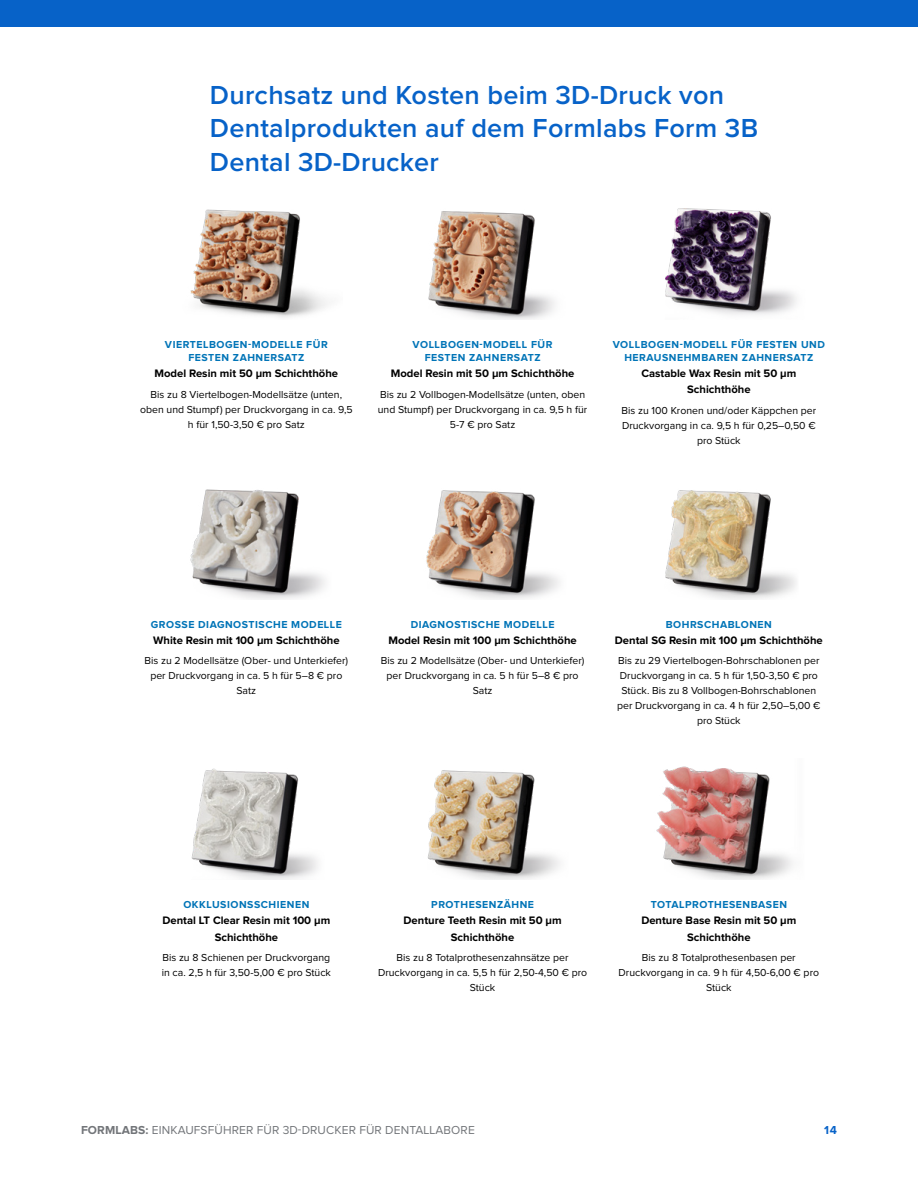
<style>
.page{position:relative;width:918px;height:1188px;background:#fff}
.page>*{position:absolute;margin:0;border:0;box-sizing:border-box;transform-origin:0 0}
.t1{font:600 27px/33.8px "Proxima Nova";letter-spacing:.01em;color:#0762c8}
.t2{font:12px "Proxima Nova";letter-spacing:.01em;color:#727579}
.t3{font:700 12px "Proxima Nova";color:#0762c8}
.t4{font:700 11.25px/16.2px "Proxima Nova";color:#000;text-align:center}
.t5{font:10.5px/15px "Proxima Nova";color:#000;text-align:center}
.t6{font:700 10.5px/12.6px "Proxima Nova";letter-spacing:.05em;color:#0074b7;text-align:center}
.s1{font-weight:700}
</style>
<div class="page">
<div style="left:0;top:0;width:918px;height:27px;background:#0762c8"></div>
<img style="left:190px;top:209px;width:137px;height:109px">
<img style="left:428px;top:211px;width:127px;height:108px">
<img style="left:665px;top:208px;width:132px;height:107px">
<img style="left:190px;top:489px;width:135px;height:110px">
<img style="left:426px;top:490px;width:134px;height:109px">
<img style="left:665px;top:490px;width:132px;height:109px">
<img style="left:191px;top:768px;width:127px;height:112px">
<img style="left:427px;top:770px;width:133px;height:110px">
<img style="left:656px;top:766px;width:137px;height:114px">
<h1 class="t1" style="left:210px;top:79px;width:550px">Durchsatz und Kosten beim 3D-Druck von<br>Dentalprodukten auf dem Formlabs Form 3B<br>Dental 3D-Drucker</h1>
<p class="t6" style="left:165px;top:339px;width:164px">VIERTELBOGEN-MODELLE FÜR<br>FESTEN ZAHNERSATZ</p>
<p class="t4" style="left:155px;top:366px;width:185px">Model Resin mit 50 μm Schichthöhe</p>
<p class="t5" style="left:140px;top:387px;width:214px">Bis zu 8 Viertelbogen-Modellsätze (unten, oben und Stumpf) per Druckvorgang in ca. 9,5 h für 1,50-3,50 € pro Satz</p>
<p class="t6" style="left:413px;top:339px;width:141px">VOLLBOGEN-MODELL FÜR<br>FESTEN ZAHNERSATZ</p>
<p class="t4" style="left:391px;top:366px;width:185px">Model Resin mit 50 μm Schichthöhe</p>
<p class="t5" style="left:378px;top:387px;width:211px">Bis zu 2 Vollbogen-Modellsätze (unten, oben und Stumpf) per Druckvorgang in ca. 9,5 h für<br>5-7 € pro Satz</p>
<p class="t6" style="left:613px;top:339px;width:214px">VOLLBOGEN-MODELL FÜR FESTEN UND<br>HERAUSNEHMBAREN ZAHNERSATZ</p>
<p class="t4" style="left:641px;top:366px;width:156px">Castable Wax Resin mit 50 μm<br>Schichthöhe</p>
<p class="t5" style="left:622px;top:403px;width:196px">Bis zu 100 Kronen und/oder Käppchen per<br>Druckvorgang in ca. 9,5 h für 0,25–0,50 € pro Stück</p>
<p class="t6" style="left:151px;top:618px;width:193px">GROSSE DIAGNOSTISCHE MODELLE</p>
<p class="t4" style="left:153px;top:632px;width:188px">White Resin mit 100 μm Schichthöhe</p>
<p class="t5" style="left:145px;top:654px;width:205px">Bis zu 2 Modellsätze (Ober- und Unterkiefer) per Druckvorgang in ca. 5 h für 5–8 € pro<br>Satz</p>
<p class="t6" style="left:411px;top:618px;width:145px">DIAGNOSTISCHE MODELLE</p>
<p class="t4" style="left:388px;top:632px;width:190px">Model Resin mit 100 μm Schichthöhe</p>
<p class="t5" style="left:381px;top:654px;width:205px">Bis zu 2 Modellsätze (Ober- und Unterkiefer) per Druckvorgang in ca. 5 h für 5–8 € pro<br>Satz</p>
<p class="t6" style="left:666px;top:618px;width:108px">BOHRSCHABLONEN</p>
<p class="t4" style="left:615px;top:632px;width:209px">Dental SG Resin mit 100 μm Schichthöhe</p>
<p class="t5" style="left:617px;top:654px;width:205px">Bis zu 29 Viertelbogen-Bohrschablonen per Druckvorgang in ca. 5 h für 1,50-3,50 € pro Stück. Bis zu 8 Vollbogen-Bohrschablonen per Druckvorgang in ca. 4 h für 2,50–5,00 € pro Stück</p>
<p class="t6" style="left:183px;top:899px;width:127px">OKKLUSIONSSCHIENEN</p>
<p class="t4" style="left:162px;top:913px;width:169px">Dental LT Clear Resin mit 100 μm<br>Schichthöhe</p>
<p class="t5" style="left:162px;top:951px;width:171px;text-align:left">Bis zu 8 Schienen per Druckvorgang in ca. 2,5 h für 3,50-5,00 € pro Stück</p>
<p class="t6" style="left:431px;top:899px;width:104px">PROTHESENZÄHNE</p>
<p class="t4" style="left:404px;top:913px;width:160px">Denture Teeth Resin mit 50 μm<br>Schichthöhe</p>
<p class="t5" style="left:378px;top:951px;width:211px">Bis zu 8 Totalprothesenzahnsätze per<br>Druckvorgang in ca. 5,5 h für 2,50-4,50 € pro<br>Stück</p>
<p class="t6" style="left:651px;top:899px;width:138px">TOTALPROTHESENBASEN</p>
<p class="t4" style="left:641px;top:913px;width:157px">Denture Base Resin mit 50 μm<br>Schichthöhe</p>
<p class="t5" style="left:619px;top:951px;width:202px">Bis zu 8 Totalprothesenbasen per<br>Druckvorgang in ca. 9 h für 4,50-6,00 € pro<br>Stück</p>
<p class="t2" style="left:81px;top:1125px;width:395px"><span class="s1">FORMLABS:</span> EINKAUFSFÜHRER FÜR 3D-DRUCKER FÜR DENTALLABORE</p>
<p class="t3" style="left:824px;top:1125px;width:14px">14</p>
</div>
